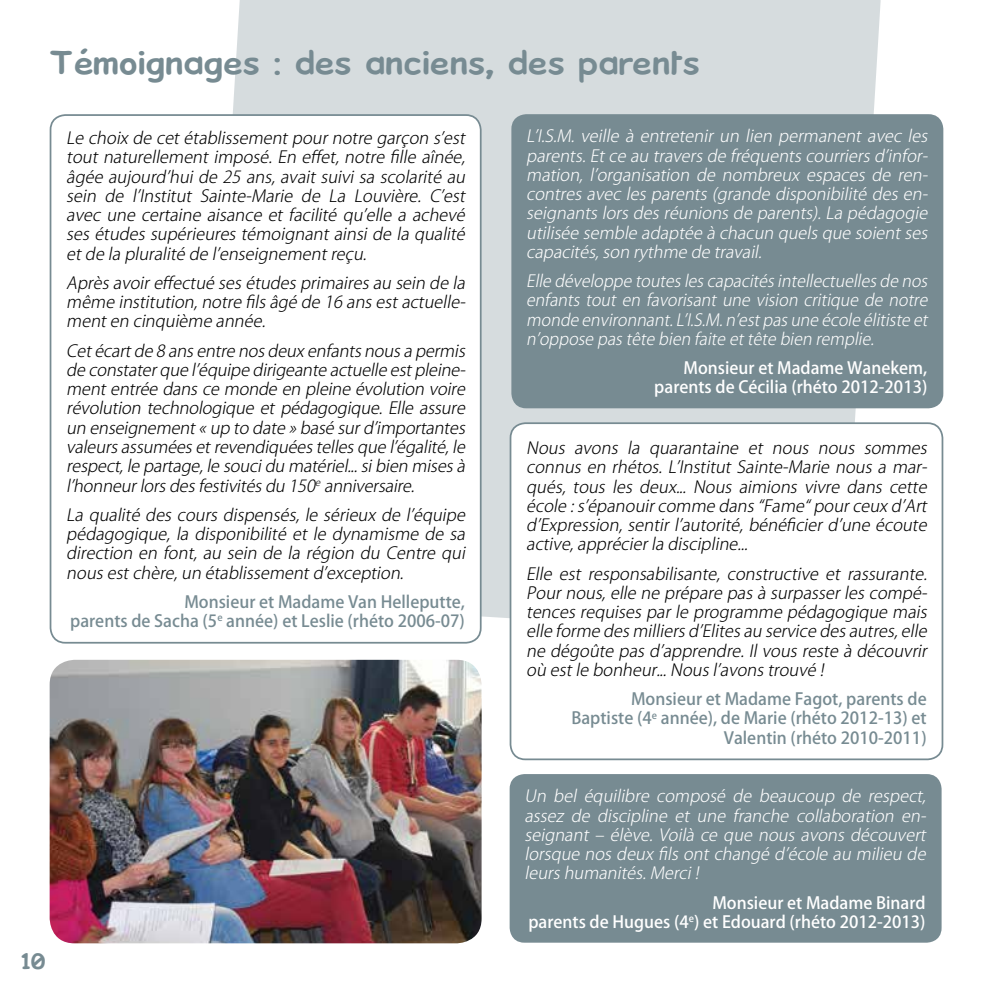
<style>
.page{position:relative;width:993px;height:993px;background:#fff}
.page>*{position:absolute;margin:0;border:0;box-sizing:border-box;transform-origin:0 0}
.t1{font:31.5px "Kronika";letter-spacing:.02em;color:#778b92}
.t2{font:21px "Kronika";color:#778b92}
.t3{font:italic 300 16.62px/19.2px "Koz Go Pro";color:#000;text-align:justify}
.t4{font:italic 300 16.62px/19.2px "Koz Go Pro";color:#fff;text-align:justify}
.t5{font:500 16.62px/19.2px "Koz Go Pro";color:#778b92;text-align:right}
.t6{font:500 16.62px/19.2px "Koz Go Pro";color:#fff;text-align:right}
</style>
<div class="page">
<div style="left:233px;top:0;width:650px;height:638px;background:#d6dcde"></div>
<div style="left:50px;top:115px;width:430px;height:527px;background:#fff;border-radius:15px"></div>
<div style="left:50px;top:114px;width:431px;height:529px;border:2px solid #778b92;border-radius:15px"></div>
<div style="left:509px;top:773px;width:432px;height:169px;background:#778b92;border-radius:15px"></div>
<div style="left:511px;top:114px;width:432px;height:294px;background:#778b92;border-radius:15px"></div>
<img style="left:50px;top:659px;width:431px;height:284px">
<div style="left:510px;top:423px;width:432px;height:336px;background:#fff;border-radius:15px"></div>
<div style="left:509px;top:422px;width:434px;height:338px;border:2px solid #778b92;border-radius:15px"></div>
<h1 class="t1" style="left:50px;top:40px;width:651px">Témoignages : des anciens, des parents</h1>
<p class="t3" style="left:66px;top:128px;width:404px">Le choix de cetétablissementpournotre garçon s’est tout naturellement imposé. En effet, notre fille aînée, âgée aujourd’hui de 25 ans, avait suivi sa scolarité au sein de l’Institut Sainte-Marie de La Louvière. C’est avec une certaine aisance et facilité qu’elle a achevé ses études supérieures témoignant ainsi de la qualité etde la pluralité de l’enseignementreçu.</p>
<p class="t3" style="left:66px;top:273px;width:404px">Aprèsavoireffectué sesétudesprimairesau sein de la même institution,notre filsâgé de 16 ansestactuelle&shy;menten cinquième année.</p>
<p class="t3" style="left:66px;top:341px;width:404px">Cetécartde 8 ansentre nosdeux enfantsnousa permis de constaterque l’équipe dirigeante actuelle estpleine&shy;mententrée dansce monde en pleine évolution voire révolution technologique et pédagogique. Elle assure un enseignement«up to date »basé surd’importantes valeursassuméesetrevendiquéestellesque l’égalité,le respect,le partage,le soucidu matériel...sibien misesà l’honneurlorsdesfestivitésdu 150<sup>e</sup> anniversaire.</p>
<p class="t3" style="left:66px;top:505px;width:404px">La qualité des cours dispensés, le sérieux de l’équipe pédagogique, la disponibilité et le dynamisme de sa direction en font, au sein de la région du Centre qui nousestchère,un établissementd’exception.</p>
<p class="t5" style="left:70px;top:592px;width:396px">Monsieur et Madame Van Helleputte,<br>parents de Sacha (5<sup>e</sup> année) et Leslie (rhéto 2006-07)</p>
<p class="t2" style="left:21px;top:946px;width:26px">10</p>
<p class="t4" style="left:526px;top:127px;width:406px">L’I.S.M. veille à entretenir un lien permanent avec les parents.Etce au traversde fréquentscourriersd’infor&shy;mation, l’organisation de nombreux espaces de ren&shy;contres avec les parents (grande disponibilité des en&shy;seignantslorsdesréunionsde parents).La pédagogie utilisée semble adaptée à chacun quelsque soientses capacités,son rythme de travail.</p>
<p class="t4" style="left:526px;top:271px;width:406px">Elle développe touteslescapacitésintellectuellesde nos enfants tout en favorisant une vision critique de notre monde environnant.L’I.S.M.n’estpasune école élitiste et n’oppose pastête bien faite ettête bien remplie.</p>
<p class="t6" style="left:654px;top:359px;width:274px">Monsieur et Madame Wanekem, parents de Cécilia (rhéto 2012-2013)</p>
<p class="t3" style="left:526px;top:438px;width:405px">Nous avons la quarantaine et nous nous sommes connus en rhétos. L’Institut Sainte-Marie nous a mar&shy;qués, tous les deux... Nous aimions vivre dans cette école :s’épanouircomme dans“Fame“pourceux d’Art d’Expression, sentir l’autorité, bénéficier d’une écoute active,apprécierla discipline...</p>
<p class="t3" style="left:526px;top:563px;width:405px">Elle est responsabilisante, constructive et rassurante.<br>Pournous,elle ne prépare pasà surpasserlescompé&shy;tences requises par le programme pédagogique mais elle forme desmilliersd’Elitesau service desautres,elle ne dégoûte pas d’apprendre. Il vous reste à découvrir où estle bonheur...Nousl’avonstrouvé !</p>
<p class="t5" style="left:571px;top:690px;width:356px">Monsieur et Madame Fagot, parents de<br>Baptiste (4<sup>e</sup> année), de Marie (rhéto 2012-13) et<br>Valentin (rhéto 2010-2011)</p>
<p class="t4" style="left:524px;top:786px;width:406px">Un bel équilibre composé de beaucoup de respect, assez de discipline et une franche collaboration en&shy;seignant – élève. Voilà ce que nous avons découvert lorsque nos deux fils ont changé d’école au milieu de leurshumanités.Merci!</p>
<p class="t6" style="left:528px;top:893px;width:398px">Monsieur et Madame Binard<br>parents de Hugues (4<sup>e</sup>) et Edouard (rhéto 2012-2013)</p>
</div>
